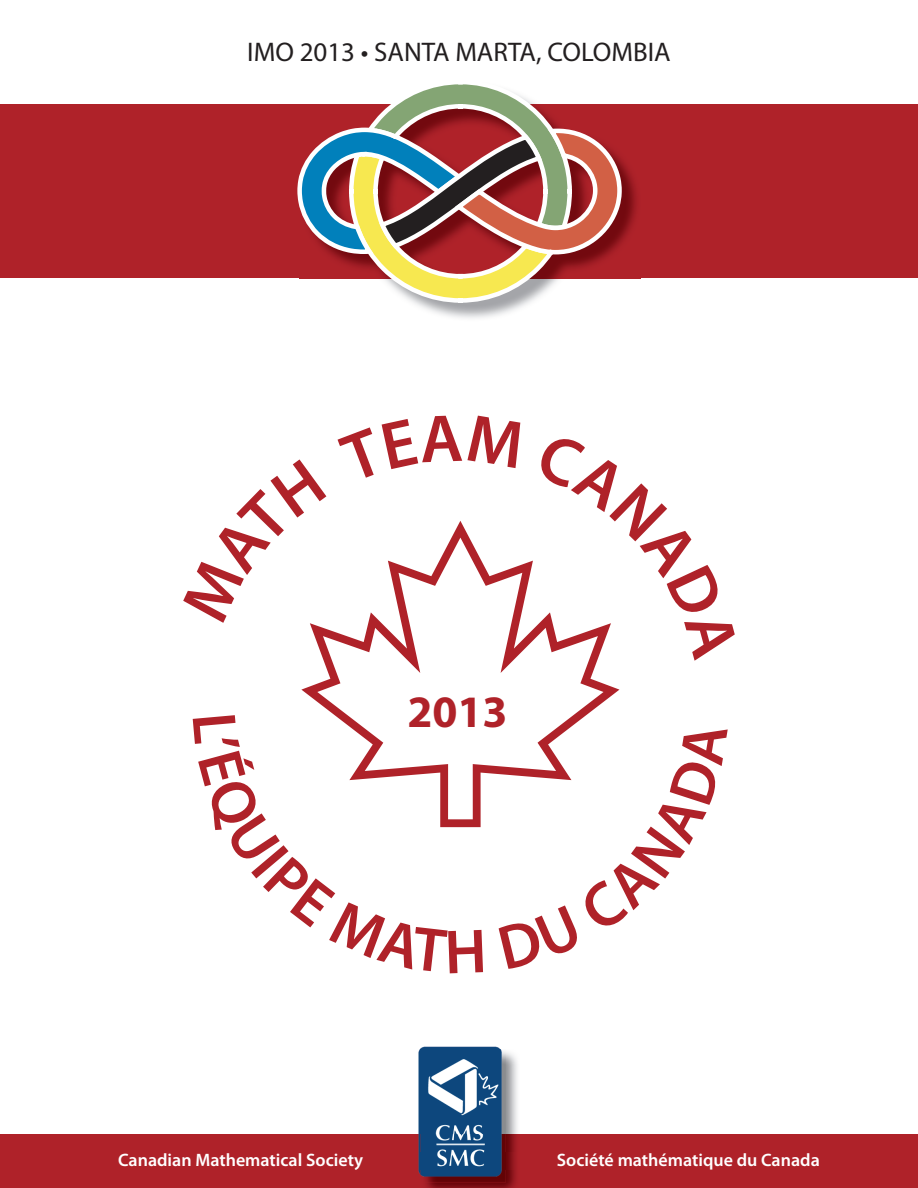
<style>
.page{position:relative;width:918px;height:1188px;background:#fff}
.page>*{position:absolute;margin:0;border:0;box-sizing:border-box;transform-origin:0 0}
.t1{font:700 45.15px "Myriad Pro";color:#af2229}
.t2{font:27px "Myriad Pro";color:#231f20}
.t3{font:600 18px "Myriad Pro";color:#fff}
</style>
<div class="page">
<div style="left:0;top:1134px;width:918px;height:54px;background:#af2229"></div>
<svg style="left:183px;top:459px;width:143px;height:164px"></svg>
<svg style="left:338px;top:427px;width:36px;height:51px"></svg>
<svg style="left:382px;top:416px;width:138px;height:53px"></svg>
<svg style="left:541px;top:439px;width:177px;height:173px"></svg>
<svg style="left:684px;top:622px;width:51px;height:39px"></svg>
<svg style="left:193px;top:715px;width:290px;height:258px"></svg>
<svg style="left:499px;top:729px;width:229px;height:240px"></svg>
<svg style="left:301px;top:521px;width:318px;height:306px"></svg>
<div style="left:0;top:105px;width:918px;height:173px;background:#af2229"></div>
<img style="left:414px;top:104px;width:227px;height:214px">
<img style="left:622px;top:105px;width:19px;height:173px">
<svg style="left:297px;top:84px;width:325px;height:219px"></svg>
<img style="left:425px;top:1052px;width:93px;height:136px">
<img style="left:506px;top:1153px;width:12px;height:17px">
<img style="left:418px;top:1046px;width:88px;height:137px">
<img style="left:418px;top:1153px;width:88px;height:17px">
<h2 class="t2" style="left:247px;top:35px;width:425px">IMO 2013 • SANTA MARTA, COLOMBIA</h2>
<h1 class="t1" style="left:407px;top:683px;width:102px">2013</h1>
<p class="t3" style="left:118px;top:1148px;width:246px">Canadian Mathematical Society</p>
<p class="t3" style="left:557px;top:1148px;width:264px">Société mathématique du Canada</p>
</div>
